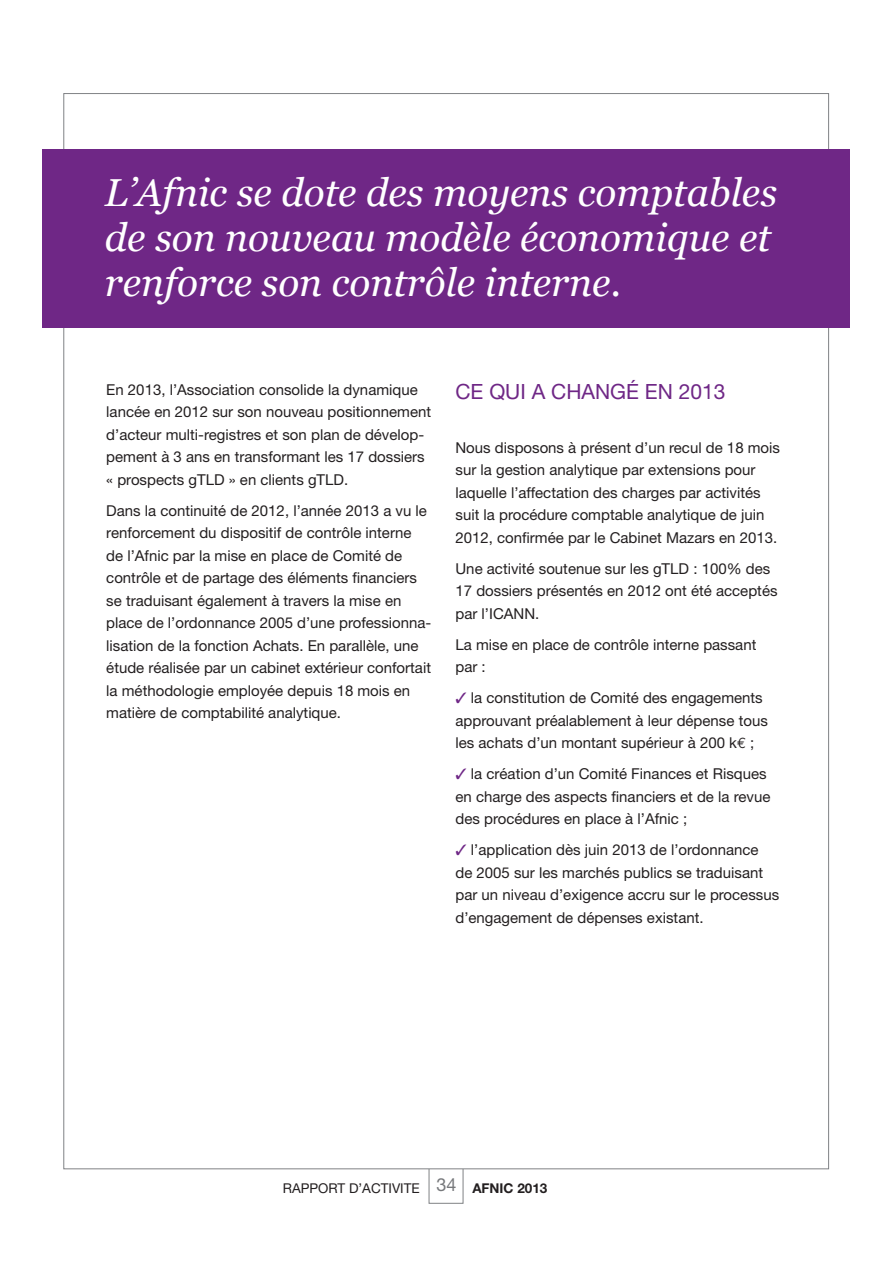
<style>
.page{position:relative;width:893px;height:1263px;background:#fff}
.page>*{position:absolute;margin:0;border:0;box-sizing:border-box;transform-origin:0 0}
.t1{font:italic 42px/45px "Georgia";color:#fff}
.t2{font:italic 39px/45px "Georgia";color:#fff}
.t3{font:21px "Helvetica Neue";color:#6f2786}
.t4{font:15px/22.5px "Helvetica Neue";color:#231f20}
.t5{font:13.5px "Helvetica Neue";color:#231f20}
.s1{color:#6f2786}
.s2{font-family:"Euro Mono"}
.s3{font-size:18px;color:#76787b}
.s4{font-weight:700}
</style>
<div class="page">
<div style="left:43px;top:149px;width:807px;height:178px;background:#6f2786"></div>
<h2 class="t2" style="left:105px;top:170px;width:674px">L’Afnic se dote des moyens comptables de son nouveau modèle économique et renforce son contrôle interne.</h2>
<h1 class="t1" style="left:106px;top:171px;width:133px">L’Afnic de<br>son</h1>
<p class="t4" style="left:106px;top:378px;width:326px">En 2013, l’Association consolide la dynamique lancée en 2012 sur son nouveau positionnement d’acteur multi-registres et son plan de dévelop&shy;pement à 3 ans en transformant les 17 dossiers « prospects gTLD » en clients gTLD.</p>
<p class="t4" style="left:106px;top:499px;width:327px">Dans la continuité de 2012, l’année 2013 a vu le renforcement du dispositif de contrôle interne de l’Afnic par la mise en place de Comité de contrôle et de partage des éléments financiers se traduisant également à travers la mise en place de l’ordonnance 2005 d’une professionna&shy;lisation de la fonction Achats. En parallèle, une étude réalisée par un cabinet extérieur confortait la méthodologie employée depuis 18 mois en matière de comptabilité analytique.</p>
<h3 class="t3" style="left:455px;top:379px;width:271px">CE QUI A CHANGÉ EN 2013</h3>
<p class="t4" style="left:455px;top:436px;width:326px">Nous disposons à présent d’un recul de 18 mois sur la gestion analytique par extensions pour laquelle l’affectation des charges par activités suit la procédure comptable analytique de juin 2012, confirmée par le Cabinet Mazars en 2013.</p>
<p class="t4" style="left:455px;top:557px;width:324px">Une activité soutenue sur les gTLD : 100% des<br>17 dossiers présentés en 2012 ont été acceptés par l’ICANN.</p>
<p class="t4" style="left:455px;top:633px;width:302px">La mise en place de contrôle interne passant par :</p>
<p class="t4" style="left:455px;top:686px;width:314px"><span class="s1">✓</span> la constitution de Comité des engagements approuvant préalablement à leur dépense tous les achats d’un montant supérieur à 200 k<span class="s2">€</span> ;</p>
<p class="t4" style="left:455px;top:762px;width:316px"><span class="s1">✓</span> la création d’un Comité Finances et Risques en charge des aspects financiers et de la revue des procédures en place à l’Afnic ;</p>
<p class="t4" style="left:455px;top:838px;width:325px"><span class="s1">✓</span> l’application dès juin 2013 de l’ordonnance de 2005 sur les marchés publics se traduisant par un niveau d’exigence accru sur le processus d’engagement de dépenses existant.</p>
<p class="t5" style="left:283px;top:1180px;width:266px">RAPPORT D’ACTIVITE <span class="s3">34</span> <span class="s4">AFNIC 2013</span></p>
</div>
